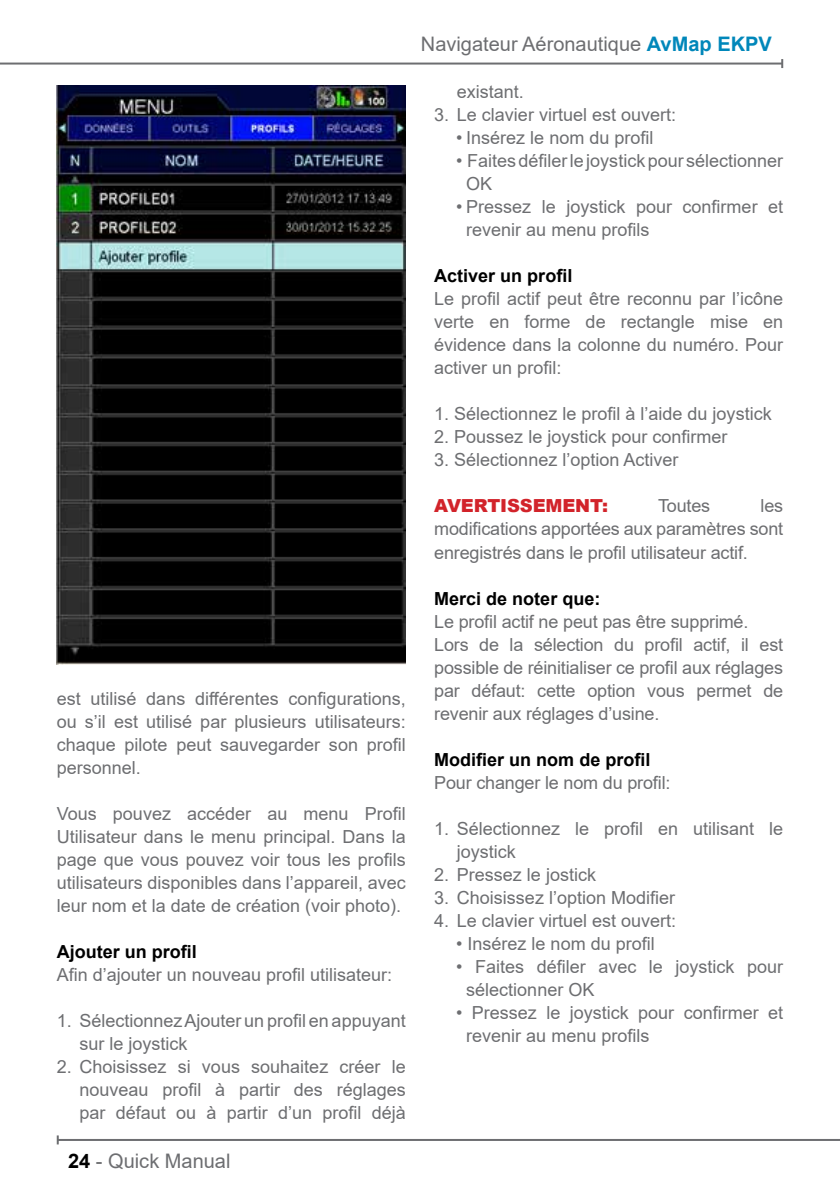
<style>
.page{position:relative;width:840px;height:1191px;background:#fff}
.page>*{position:absolute;margin:0;border:0;box-sizing:border-box;transform-origin:0 0}
.t1{font:20px "Arial";color:#6d6e71}
.t2{font:18px/23px "Arial";color:#6d6e71}
.t3{font:700 18px "Arial";color:#000}
.t4{font:900 18px "Arial";letter-spacing:-.01em;color:#d2232a}
.s1{font-weight:700;color:#000}
.s2{font-weight:700;color:#0087ba}
</style>
<div class="page">
<hr style="left:0;top:63px;width:781px;height:2px;background:#6d6e71">
<hr style="left:58px;top:1139px;width:781px;height:2px;background:#6d6e71">
<svg style="left:57px;top:1135px;width:2px;height:9px"></svg>
<img style="left:57px;top:85px;width:348px;height:580px">
<p class="t2" style="left:57px;top:687px;width:350px;text-align:justify">est utilisé dans différentes configurations, ou s’il est utilisé par plusieurs utilisateurs: chaque pilote peut sauvegarder son profil personnel.</p>
<p class="t2" style="left:57px;top:802px;width:350px;text-align:justify">Vous pouvez accéder au menu Profil Utilisateur dans le menu principal. Dans la page que vous pouvez voir tous les profils utilisateurs disponibles dans l’appareil, avec leur nom et la date de création (voir photo).</p>
<p class="t3" style="left:57px;top:939px;width:142px">Ajouter un profil</p>
<p class="t2" style="left:57px;top:963px;width:337px">Afin d’ajouter un nouveau profil utilisateur:</p>
<p class="t2" style="left:79px;top:1009px;width:327px;text-indent:-23px">1. Sélectionnez Ajouter un profil en appuyant sur le joystick</p>
<p class="t2" style="left:79px;top:1055px;width:327px;text-align:justify;text-indent:-23px">2. Choisissez si vous souhaitez créer le nouveau profil à partir des réglages par défaut ou à partir d’un profil déjà</p>
<p class="t1" style="left:68px;top:1147px;width:164px"><span class="s1">24</span> - Quick Manual</p>
<p class="t1" style="left:420px;top:31px;width:352px">Navigateur Aéronautique <span class="s2">AvMap EKPV</span></p>
<p class="t2" style="left:456px;top:80px;width:69px">existant.</p>
<p class="t2" style="left:434px;top:103px;width:243px">3. Le clavier virtuel est ouvert:</p>
<p class="t2" style="left:456px;top:126px;width:199px">• Insérez le nom du profil</p>
<p class="t2" style="left:466px;top:149px;width:318px;text-indent:-10px">• Faites défiler le joystick pour sélectionner<br>OK</p>
<p class="t2" style="left:466px;top:195px;width:318px;text-indent:-10px">• Pressez le joystick pour confirmer et revenir au menu profils</p>
<p class="t3" style="left:434px;top:263px;width:140px">Activer un profil</p>
<p class="t2" style="left:434px;top:287px;width:350px;text-align:justify">Le profil actif peut être reconnu par l’icône verte en forme de rectangle mise en évidence dans la colonne du numéro. Pour activer un profil:</p>
<p class="t2" style="left:434px;top:402px;width:339px">1. Sélectionnez le profil à l’aide du joystick</p>
<p class="t2" style="left:434px;top:425px;width:295px">2. Poussez le joystick pour confirmer</p>
<p class="t2" style="left:434px;top:448px;width:246px">3. Sélectionnez l’option Activer</p>
<p class="t4" style="left:434px;top:493px;width:175px">AVERTISSEMENT:</p>
<p class="t2" style="left:657px;top:494px;width:54px">Toutes</p>
<p class="t2" style="left:434px;top:494px;width:350px;text-align:justify;text-indent:326px">les modifications apportées aux paramètres sont enregistrés dans le profil utilisateur actif.</p>
<p class="t3" style="left:434px;top:585px;width:168px">Merci de noter que:</p>
<p class="t2" style="left:434px;top:609px;width:350px">Le profil actif ne peut pas être supprimé.<br>Lors de la sélection du profil actif, il est possible de réinitialiser ce profil aux réglages par défaut: cette option vous permet de revenir aux réglages d’usine.</p>
<p class="t3" style="left:434px;top:746px;width:218px">Modifier un nom de profil</p>
<p class="t2" style="left:434px;top:770px;width:238px">Pour changer le nom du profil:</p>
<p class="t2" style="left:456px;top:816px;width:327px;text-indent:-23px">1. Sélectionnez le profil en utilisant le joystick</p>
<p class="t2" style="left:434px;top:862px;width:163px">2. Pressez le jostick</p>
<p class="t2" style="left:434px;top:885px;width:242px">3. Choisissez l’option Modifier</p>
<p class="t2" style="left:434px;top:908px;width:243px">4. Le clavier virtuel est ouvert:</p>
<p class="t2" style="left:456px;top:931px;width:200px">• Insérez le nom du profil</p>
<p class="t2" style="left:466px;top:954px;width:318px;text-indent:-10px">• Faites défiler avec le joystick pour sélectionner OK</p>
<p class="t2" style="left:466px;top:1000px;width:318px;text-indent:-10px">• Pressez le joystick pour confirmer et revenir au menu profils</p>
</div>
